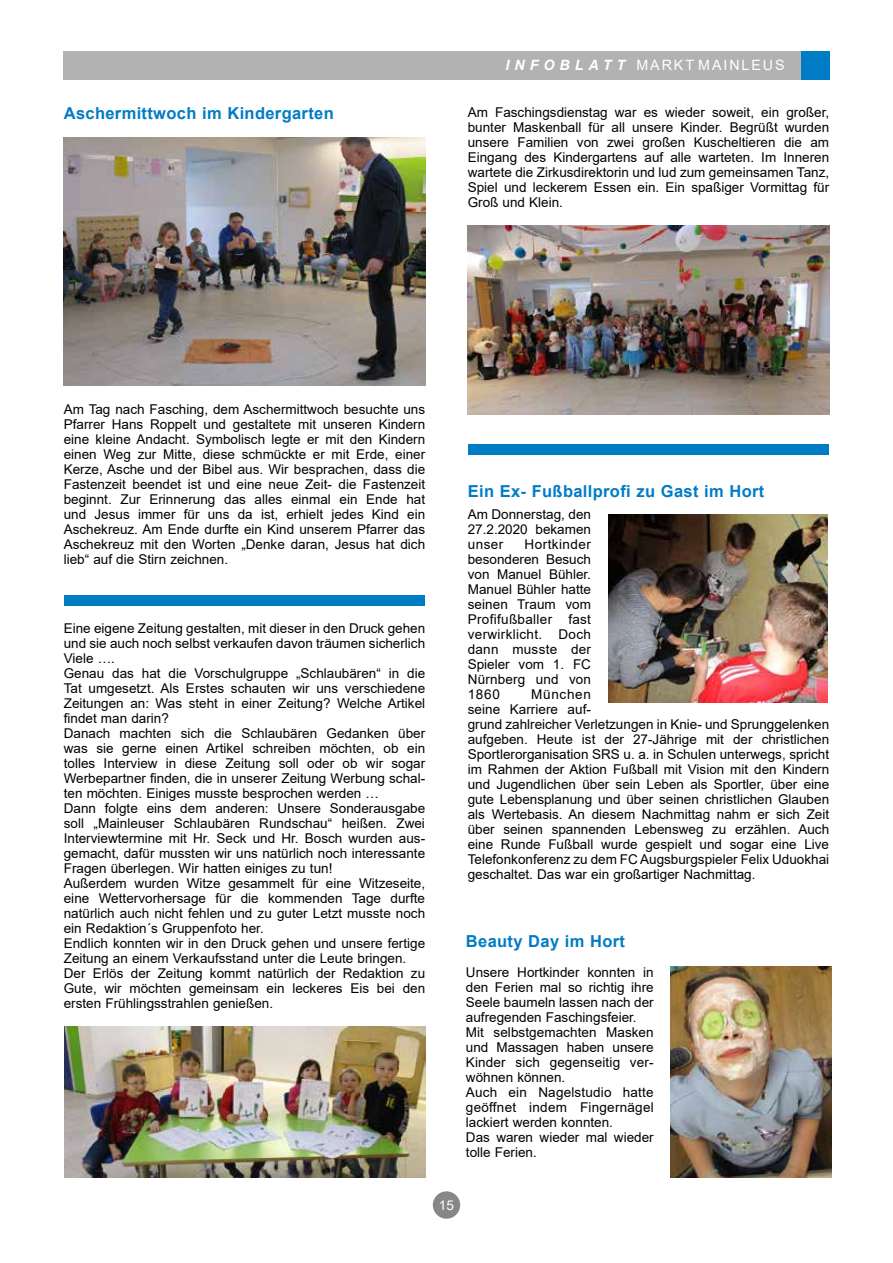
<style>
.page{position:relative;width:893px;height:1263px;background:#fff}
.page>*{position:absolute;margin:0;border:0;box-sizing:border-box;transform-origin:0 0}
.t1{font:700 16.5px "Arial";letter-spacing:.02em;color:#007cc5}
.t2{font:14.25px "Arial";letter-spacing:.135em;color:#fff}
.t3{font:13.5px/15px "Arial";color:#000;text-align:justify}
.t4{font:13.5px "Arial";color:#fff}
.s1{font-weight:700;font-style:italic}
</style>
<div class="page">
<div style="left:64px;top:51px;width:765px;height:28px;background:#b3b2b2"></div>
<div style="left:801px;top:51px;width:28px;height:28px;background:#007cc5"></div>
<div style="left:433px;top:1191px;width:27px;height:28px;background:#878787;border-radius:50%"></div>
<img style="left:64px;top:137px;width:361px;height:249px">
<img style="left:671px;top:966px;width:160px;height:211px">
<img style="left:468px;top:225px;width:361px;height:190px">
<img style="left:64px;top:1026px;width:362px;height:151px">
<img style="left:608px;top:514px;width:219px;height:188px">
<div style="left:64px;top:596px;width:361px;height:10px;background:#007cc5"></div>
<div style="left:468px;top:445px;width:361px;height:10px;background:#007cc5"></div>
<p class="t1" style="left:64px;top:102px;width:271px">Aschermittwoch im Kindergarten</p>
<p class="t2" style="left:506px;top:55px;width:281px"><span class="s1">I N F O B L AT T</span> MARKT MAINLEUS</p>
<p class="t3" style="left:468px;top:105px;width:363px">Am Faschingsdienstag war es wieder soweit, ein großer, bunter Maskenball für all unsere Kinder. Begrüßt wurden unsere Familien von zwei großen Kuscheltieren die am Eingang des Kindergartens auf alle warteten. Im Inneren wartete die Zirkusdirektorin und lud zum gemeinsamen Tanz, Spiel und leckerem Essen ein. Ein spaßiger Vormittag für Groß und Klein.</p>
<p class="t3" style="left:64px;top:401px;width:363px">Am Tag nach Fasching, dem Aschermittwoch besuchte uns Pfarrer Hans Roppelt und gestaltete mit unseren Kindern eine kleine Andacht. Symbolisch legte er mit den Kindern einen Weg zur Mitte, diese schmückte er mit Erde, einer Kerze, Asche und der Bibel aus. Wir besprachen, dass die Fastenzeit beendet ist und eine neue Zeit- die Fastenzeit beginnt. Zur Erinnerung das alles einmal ein Ende hat und Jesus immer für uns da ist, erhielt jedes Kind ein Aschekreuz. Am Ende durfte ein Kind unserem Pfarrer das Aschekreuz mit den Worten „Denke daran, Jesus hat dich lieb“ auf die Stirn zeichnen.</p>
<p class="t3" style="left:64px;top:620px;width:363px;text-align:left">Eine eigene Zeitung gestalten, mit dieser in den Druck gehen und sie auch noch selbst verkaufen davon träumen sicherlich Viele ….<br>Genau das hat die Vorschulgruppe „Schlaubären“ in die Tat umgesetzt. Als Erstes schauten wir uns verschiedene Zeitungen an: Was steht in einer Zeitung? Welche Artikel findet man darin?<br>Danach machten sich die Schlaubären Gedanken über was sie gerne einen Artikel schreiben möchten, ob ein tolles Interview in diese Zeitung soll oder ob wir sogar Werbepartner finden, die in unserer Zeitung Werbung schal&shy;ten möchten. Einiges musste besprochen werden …<br>Dann folgte eins dem anderen: Unsere Sonderausgabe soll „Mainleuser Schlaubären Rundschau“ heißen. Zwei Interviewtermine mit Hr. Seck und Hr. Bosch wurden aus&shy;gemacht, dafür mussten wir uns natürlich noch interessante Fragen überlegen. Wir hatten einiges zu tun!<br>Außerdem wurden Witze gesammelt für eine Witzeseite, eine Wettervorhersage für die kommenden Tage durfte natürlich auch nicht fehlen und zu guter Letzt musste noch ein Redaktion´s Gruppenfoto her.<br>Endlich konnten wir in den Druck gehen und unsere fertige Zeitung an einem Verkaufsstand unter die Leute bringen.<br>Der Erlös der Zeitung kommt natürlich der Redaktion zu Gute, wir möchten gemeinsam ein leckeres Eis bei den ersten Frühlingsstrahlen genießen.</p>
<p class="t1" style="left:468px;top:479px;width:298px">Ein Ex- Fußballprofi zu Gast im Hort</p>
<p class="t3" style="left:468px;top:507px;width:125px">Am Donnerstag, den 27.2.2020 bekamen unser</p>
<p class="t3" style="left:468px;top:537px;width:125px;text-indent:57px">Hortkinder besonderen Besuch von Manuel Bühler.<br>Manuel Bühler hatte seinen Traum vom Profifußballer fast verwirklicht. Doch dann musste der Spieler vom 1. FC Nürnberg und von 1860</p>
<p class="t3" style="left:468px;top:687px;width:363px;text-align:left;text-indent:63px">München<br>seine Karriere auf-<br>grund zahlreicher Verletzungen in Knie- und Sprunggelenken aufgeben. Heute ist der 27-Jährige mit der christlichen Sportlerorganisation SRS u. a. in Schulen unterwegs, spricht im Rahmen der Aktion Fußball mit Vision mit den Kindern und Jugendlichen über sein Leben als Sportler, über eine gute Lebensplanung und über seinen christlichen Glauben als Wertebasis. An diesem Nachmittag nahm er sich Zeit über seinen spannenden Lebensweg zu erzählen. Auch eine Runde Fußball wurde gespielt und sogar eine Live Telefonkonferenz zu dem FC Augsburgspieler Felix Uduokhai geschaltet. Das war ein großartiger Nachmittag.</p>
<p class="t1" style="left:466px;top:929px;width:161px">Beauty Day im Hort</p>
<p class="t3" style="left:466px;top:964px;width:189px;text-align:left">Unsere Hortkinder konnten in den Ferien mal so richtig ihre<br>Seele baumeln lassen nach der aufregenden Faschingsfeier.<br>Mit selbstgemachten Masken und Massagen haben unsere<br>Kinder sich gegenseitig ver&shy;wöhnen können.<br>Auch ein Nagelstudio hatte geöffnet indem Fingernägel lackiert werden konnten.<br>Das waren wieder mal wieder tolle Ferien.</p>
<p class="t4" style="left:439px;top:1195px;width:17px">15</p>
</div>
